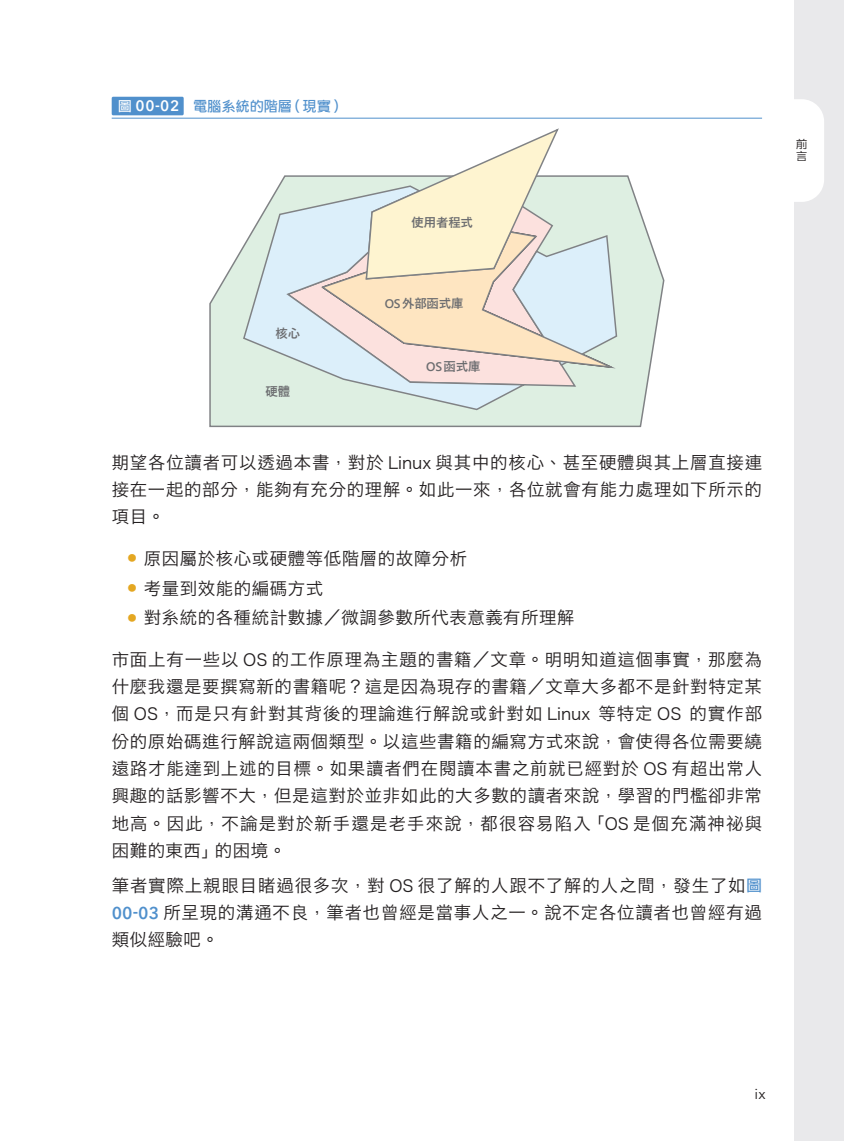
<style>
.page{position:relative;width:844px;height:1141px;background:#fff}
.page>*{position:absolute;margin:0;border:0;box-sizing:border-box;transform-origin:0 0}
.t1{font:17.32px/27.3px "Hiragino Sans CNS W3";letter-spacing:.045em;color:#231f20;text-align:justify}
.t2{font:14.88px "Avenir Next";color:#231f20}
.t3{font:13.65px "DFUD Gothic TC1 W6";letter-spacing:.035em;color:#5090cc}
.t4{font:700 12.42px "Yu Gothic UI";letter-spacing:-.01em;color:#6c6d70}
.t5{font:11.2px/11.7px "DFUD Gothic TC1 W4";color:#231f20}
.s1{font-family:"Li Hei Pro";color:#fff}
.s2{font-family:"Avenir Next W1 G";font-weight:600;font-size:15.05px;color:#fff}
.s3{font-family:"Hira Kaku Pro N W3";font-size:16.45px}
.s4{font-family:"Li Hei Pro";font-size:15.58px;color:#5090cc}
.s5{font-family:"Avenir Next W1 G";font-weight:600;font-size:16.97px;color:#5090cc}
</style>
<div class="page">
<div style="left:794px;top:0;width:49px;height:1141px;background:#e9e9eb"></div>
<div style="left:794px;top:99px;width:29px;height:103px;background:#fff"></div>
<div style="left:112px;top:97px;width:72px;height:18px;background:#5090cc"></div>
<hr style="left:112px;top:118px;width:649px;height:1px;background:#5090cc">
<svg style="left:209px;top:175px;width:455px;height:252px"></svg>
<svg style="left:242px;top:185px;width:287px;height:226px;background:#dce9e8"></svg>
<svg style="left:319px;top:230px;width:301px;height:140px;background:#e4e4e3"></svg>
<svg style="left:365px;top:128px;width:253px;height:239px"></svg>
<p class="t3" style="left:118px;top:98px;width:228px"><span class="s1">圖</span> <span class="s2">00-02</span>　電腦系統的階層（現實）</p>
<p class="t4" style="left:275px;top:326px;width:26px">核心</p>
<p class="t4" style="left:265px;top:384px;width:26px">硬體</p>
<p class="t4" style="left:411px;top:216px;width:63px">使用者程式</p>
<p class="t4" style="left:384px;top:296px;width:80px">OS外部函式庫</p>
<p class="t4" style="left:426px;top:360px;width:56px">OS函式庫</p>
<p class="t1" style="left:112px;top:447px;width:651px">期望各位讀者可以透過本書，對於 <span class="s3">Linux</span> 與其中的核心、甚至硬體與其上層直接連接在一起的部分，能夠有充分的理解。如此一來，各位就會有能力處理如下所示的項目。</p>
<p class="t1" style="left:128px;top:543px;width:340px"><sup>●</sup> 原因屬於核心或硬體等低階層的故障分析</p>
<p class="t1" style="left:128px;top:573px;width:197px"><sup>●</sup> 考量到效能的編碼方式</p>
<p class="t1" style="left:128px;top:603px;width:448px"><sup>●</sup> 對系統的各種統計數據／微調參數所代表意義有所理解</p>
<p class="t1" style="left:112px;top:644px;width:651px">市面上有一些以 <span class="s3">OS</span> 的工作原理為主題的書籍／文章。明明知道這個事實，那麼為什麼我還是要撰寫新的書籍呢？這是因為現存的書籍／文章大多都不是針對特定某個 <span class="s3">OS</span>，而是只有針對其背後的理論進行解說或針對如 <span class="s3">Linux</span> 等特定 <span class="s3">OS</span> 的實作部份的原始碼進行解說這兩個類型。以這些書籍的編寫方式來說，會使得各位需要繞遠路才能達到上述的目標。如果讀者們在閱讀本書之前就已經對於 <span class="s3">OS</span> 有超出常人興趣的話影響不大，但是這對於並非如此的大多數的讀者來說，學習的門檻卻非常地高。因此，不論是對於新手還是老手來說，都很容易陷入「<span class="s3">OS</span> 是個充滿神祕與困難的東西」的困境。</p>
<p class="t1" style="left:112px;top:870px;width:651px">筆者實際上親眼目睹過很多次，對 <span class="s3">OS</span> 很了解的人跟不了解的人之間，發生了如<span class="s4">圖</span><span class="s5">00-03</span> 所呈現的溝通不良，筆者也曾經是當事人之一。說不定各位讀者也曾經有過類似經驗吧。</p>
<p class="t5" style="left:795px;top:139px;width:12px">前言</p>
<p class="t2" style="left:754px;top:1081px;width:13px">ix</p>
</div>
